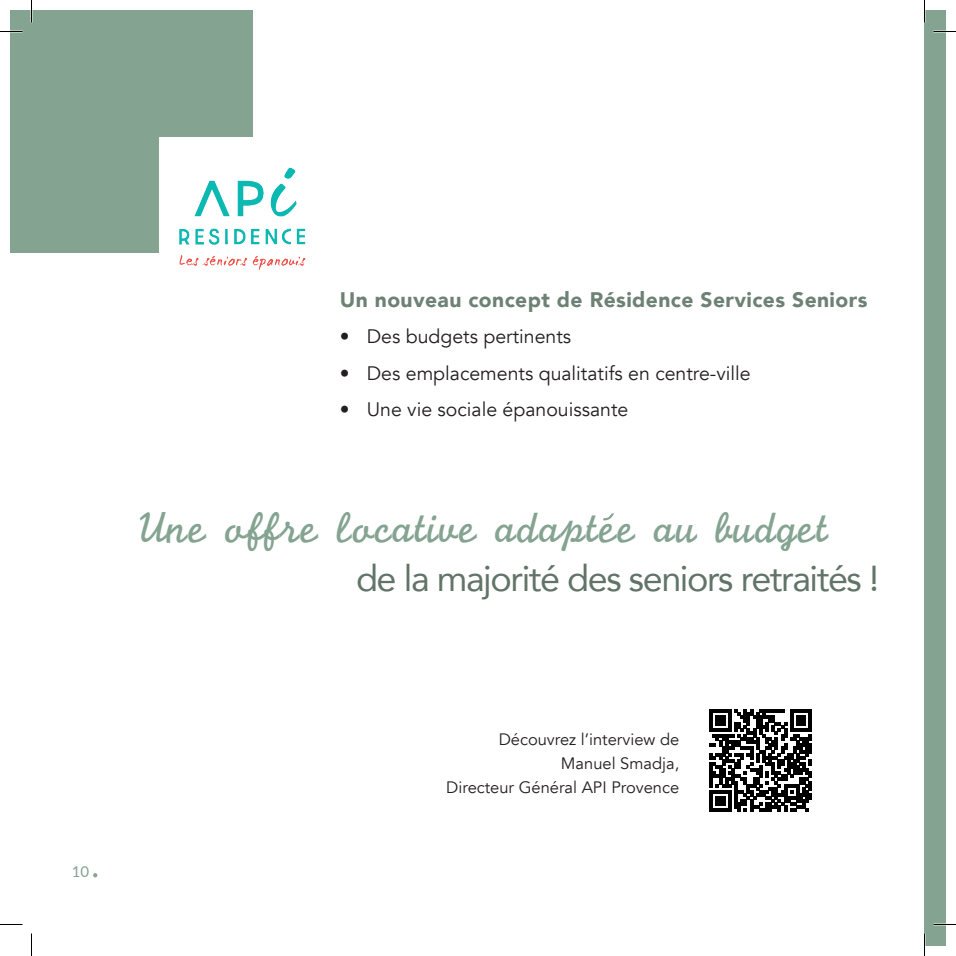
<style>
.page{position:relative;width:956px;height:956px;background:#fff}
.page>*{position:absolute;margin:0;border:0;box-sizing:border-box;transform-origin:0 0}
.t1{font:44.7px "J Cfg";color:#84a391}
.t2{font:36px "Avenir";letter-spacing:-.04em;color:#617467}
.t3{font:900 21px "Avenir";letter-spacing:.02em;color:#6d8174}
.t4{font:19.5px "Avenir";color:#231f20}
.t5{font:16.5px/24px "Avenir";color:#231f20;text-align:right}
.t6{font:15px "Lato";color:#84a391}
</style>
<div class="page">
<svg style="left:710px;top:710px;width:102px;height:102px"></svg>
<div style="left:924px;top:10px;width:22px;height:936px;background:#84a391"></div>
<div style="left:10px;top:10px;width:243px;height:243px;background:#84a391"></div>
<div style="left:159px;top:138px;width:160px;height:157px;background:#fff"></div>
<img style="left:179px;top:167px;width:127px;height:103px">
<svg style="left:603px;top:513px;width:11px;height:8px"></svg>
<svg style="left:93px;top:873px;width:4px;height:4px"></svg>
<hr style="left:933px;top:923px;width:23px;height:2px;background:#fff">
<svg style="left:0;top:31px;width:22px;height:1px"></svg>
<svg style="left:933px;top:31px;width:23px;height:1px"></svg>
<svg style="left:0;top:924px;width:22px;height:1px"></svg>
<svg style="left:933px;top:924px;width:23px;height:1px"></svg>
<svg style="left:31px;top:0;width:1px;height:23px"></svg>
<svg style="left:31px;top:933px;width:1px;height:23px"></svg>
<svg style="left:924px;top:0;width:1px;height:23px"></svg>
<svg style="left:924px;top:933px;width:1px;height:23px"></svg>
<p class="t3" style="left:340px;top:281px;width:529px">Un nouveau concept de Résidence Services Seniors</p>
<p class="t4" style="left:340px;top:325px;width:233px">• Des budgets pertinents</p>
<p class="t4" style="left:340px;top:361px;width:412px">• Des emplacements qualitatifs en centre-ville</p>
<p class="t4" style="left:340px;top:398px;width:290px">• Une vie sociale épanouissante</p>
<h1 class="t1" style="left:138px;top:506px;width:692px">Une offre locative adaptee au budget</h1>
<h2 class="t2" style="left:356px;top:550px;width:524px">de la majorité des seniors retraités !</h2>
<p class="t6" style="left:72px;top:861px;width:19px">10</p>
<p class="t5" style="left:446px;top:728px;width:234px">Découvrez l’interview de<br>Manuel Smadja,<br>Directeur Général API Provence</p>
</div>
